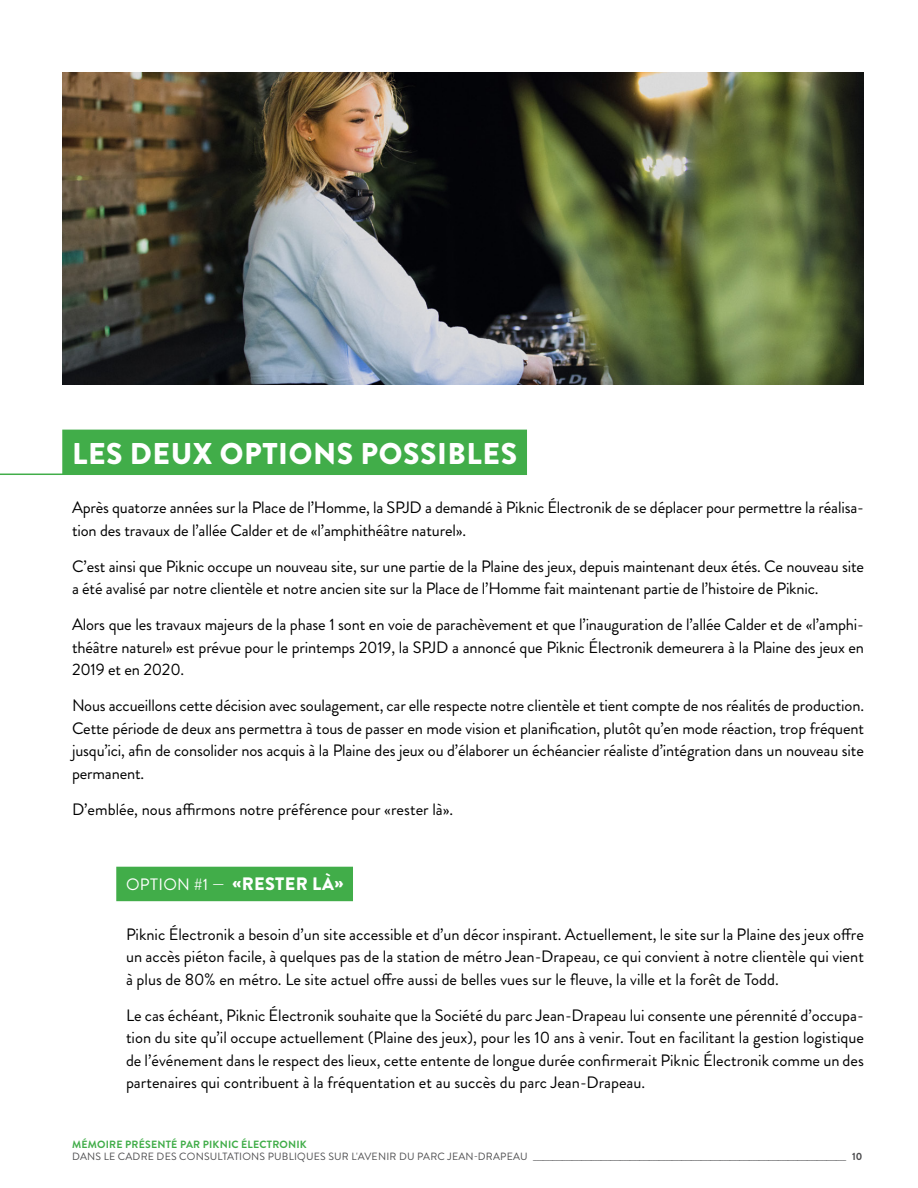
<style>
.page{position:relative;width:918px;height:1188px;background:#fff}
.page>*{position:absolute;margin:0;border:0;box-sizing:border-box;transform-origin:0 0}
.t1{font:900 30px "Brandon Grotesque";letter-spacing:.02em;color:#fff}
.t2{font:900 18px "Brandon Grotesque";letter-spacing:.02em;color:#fff}
.t3{font:16.5px/22.5px "Brandon Grotesque";letter-spacing:-.01em;color:#000;text-align:justify}
.t4{font:10.5px/12px "Brandon Grotesque";letter-spacing:.02em;color:#4d4d4f}
.s1{font-weight:400;font-size:16.5px}
.s2{font-weight:700;color:#41ad49}
.s3{font-weight:700}
</style>
<div class="page">
<div style="left:62px;top:430px;width:465px;height:45px;background:#41ad49"></div>
<hr style="left:0;top:474px;width:527px;height:1px;background:#41ad49">
<div style="left:116px;top:867px;width:237px;height:34px;background:#41ad49"></div>
<img style="left:62px;top:72px;width:802px;height:312px">
<h1 class="t1" style="left:72px;top:432px;width:446px">LES DEUX OPTIONS POSSIBLES</h1>
<p class="t3" style="left:72px;top:497px;width:793px">Après quatorze années sur la Place de l’Homme, la SPJD a demandé à Piknic Électronik de se déplacer pour permettre la réalisa&shy;tion des travaux de l’allée Calder et de «l’amphithéâtre naturel».</p>
<p class="t3" style="left:72px;top:555px;width:794px">C’est ainsi que Piknic occupe un nouveau site, sur une partie de la Plaine des jeux, depuis maintenant deux étés. Ce nouveau site a été avalisé par notre clientèle et notre ancien site sur la Place de l’Homme fait maintenant partie de l’histoire de Piknic.</p>
<p class="t3" style="left:72px;top:614px;width:794px">Alors que les travaux majeurs de la phase 1 sont en voie de parachèvement et que l’inauguration de l’allée Calder et de «l’amphi&shy;théâtre naturel» est prévue pour le printemps 2019, la SPJD a annoncé que Piknic Électronik demeurera à la Plaine des jeux en 2019 et en 2020.</p>
<p class="t3" style="left:72px;top:695px;width:794px">Nous accueillons cette décision avec soulagement, car elle respecte notre clientèle et tient compte de nos réalités de production.<br>Cette période de deux ans permettra à tous de passer en mode vision et planification, plutôt qu’en mode réaction, trop fréquent jusqu’ici, afin de consolider nos acquis à la Plaine des jeux ou d’élaborer un échéancier réaliste d’intégration dans un nouveau site permanent.</p>
<p class="t3" style="left:72px;top:798px;width:383px">D’emblée, nous affirmons notre préférence pour «rester là».</p>
<p class="t2" style="left:126px;top:871px;width:219px"><span class="s1">OPTION #1 —</span> «RESTER LÀ»</p>
<p class="t3" style="left:126px;top:923px;width:740px">Piknic Électronik a besoin d’un site accessible et d’un décor inspirant. Actuellement, le site sur la Plaine des jeux offre un accès piéton facile, à quelques pas de la station de métro Jean-Drapeau, ce qui convient à notre clientèle qui vient à plus de 80% en métro. Le site actuel offre aussi de belles vues sur le fleuve, la ville et la forêt de Todd.</p>
<p class="t3" style="left:126px;top:1004px;width:740px">Le cas échéant, Piknic Électronik souhaite que la Société du parc Jean-Drapeau lui consente une pérennité d’occupa&shy;tion du site qu’il occupe actuellement (Plaine des jeux), pour les 10 ans à venir. Tout en facilitant la gestion logistique de l’événement dans le respect des lieux, cette entente de longue durée confirmerait Piknic Électronik comme un des partenaires qui contribuent à la fréquentation et au succès du parc Jean-Drapeau.</p>
<p class="t4" style="left:72px;top:1138px;width:792px"><span class="s2">MÉMOIRE PRÉSENTÉ PAR PIKNIC ÉLECTRONIK<br></span>DANS LE CADRE DES CONSULTATIONS PUBLIQUES SUR L'AVENIR DU PARC JEAN-DRAPEAU _________________________________________________________________________________________________ <span class="s3">10</span></p>
</div>
